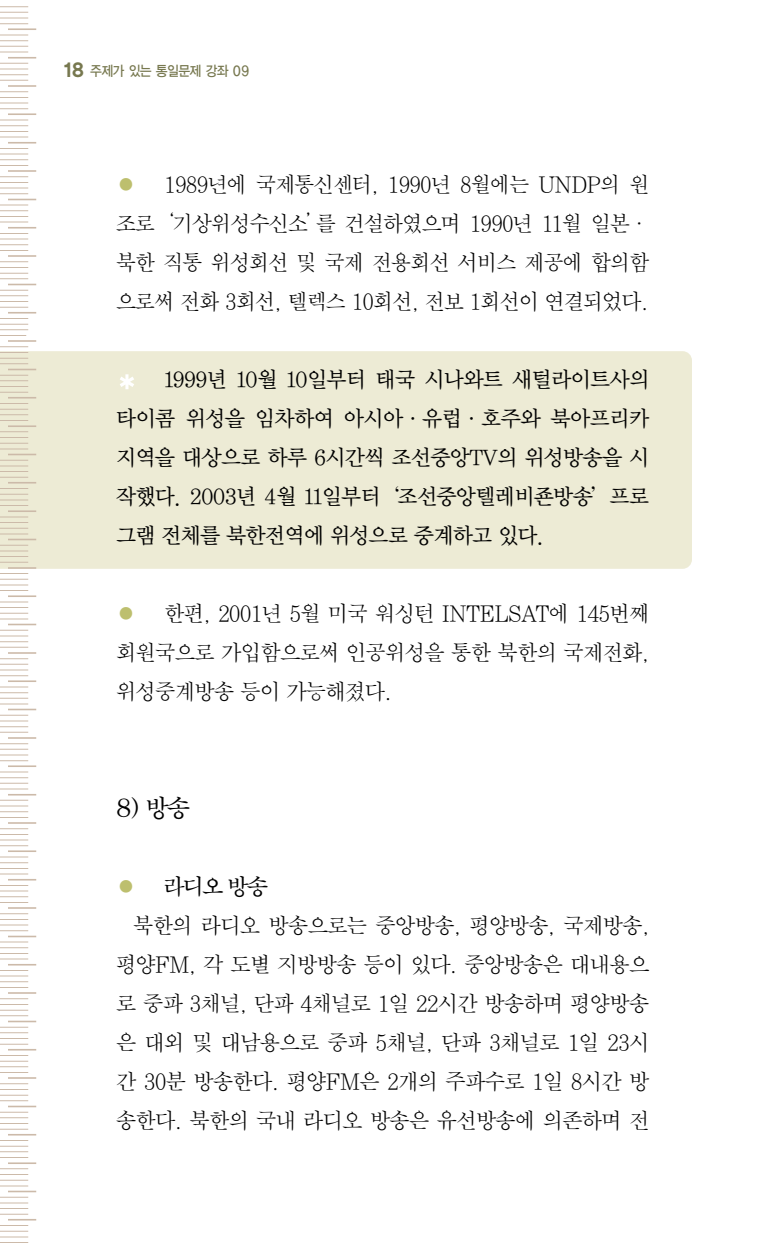
<style>
.page{position:relative;width:764px;height:1246px;background:#fff}
.page>*{position:absolute;margin:0;border:0;box-sizing:border-box;transform-origin:0 0}
.t1{font:24px "SM Amu T";color:#000}
.t2{font:22px/39px "SM Amu S";letter-spacing:-.09em;color:#000;text-align:justify}
.t3{font:22px/39px "Y Mj O13";letter-spacing:-.095em;color:#000;text-align:justify}
.t4{font:22px "SM Amu T";color:#000}
.t5{font:14px "YGO13";letter-spacing:-.11em;color:#77784f;scale:.9 1}
.s1{font-family:"YGO16";font-size:18px}
.s2{color:#bdbf6e}
</style>
<div class="page">
<div style="left:0;top:351px;width:692px;height:218px;background:#edebd5"></div>
<svg style="left:0;top:1242px;width:28px;height:1px"></svg>
<hr style="left:0;top:1236px;width:28px;height:2px;background:#ccbaa9">
<svg style="left:0;top:1225px;width:28px;height:7px"></svg>
<hr style="left:8px;top:1219px;width:28px;height:2px;background:#ccbaa9">
<svg style="left:0;top:1208px;width:28px;height:7px"></svg>
<hr style="left:0;top:1202px;width:28px;height:2px;background:#ccbaa9">
<svg style="left:0;top:1168px;width:36px;height:30px"></svg>
<hr style="left:8px;top:1162px;width:28px;height:2px;background:#ccbaa9">
<svg style="left:0;top:1140px;width:28px;height:18px"></svg>
<hr style="left:8px;top:1134px;width:28px;height:2px;background:#ccbaa9">
<svg style="left:0;top:1083px;width:36px;height:47px"></svg>
<hr style="left:8px;top:1077px;width:28px;height:2px;background:#ccbaa9">
<svg style="left:0;top:1055px;width:28px;height:18px"></svg>
<hr style="left:8px;top:1049px;width:28px;height:2px;background:#ccbaa9">
<svg style="left:0;top:998px;width:36px;height:47px"></svg>
<hr style="left:8px;top:992px;width:28px;height:2px;background:#ccbaa9">
<svg style="left:0;top:970px;width:28px;height:18px"></svg>
<hr style="left:8px;top:964px;width:28px;height:2px;background:#ccbaa9">
<hr style="left:0;top:958px;width:28px;height:2px;background:#ccbaa9">
<svg style="left:0;top:930px;width:36px;height:24px"></svg>
<hr style="left:0;top:924px;width:28px;height:2px;background:#ccbaa9">
<svg style="left:0;top:913px;width:28px;height:7px"></svg>
<hr style="left:8px;top:907px;width:28px;height:2px;background:#ccbaa9">
<svg style="left:0;top:896px;width:28px;height:7px"></svg>
<hr style="left:0;top:890px;width:28px;height:2px;background:#ccbaa9">
<svg style="left:0;top:885px;width:28px;height:1px"></svg>
<hr style="left:8px;top:879px;width:28px;height:2px;background:#ccbaa9">
<svg style="left:0;top:862px;width:28px;height:13px"></svg>
<hr style="left:0;top:856px;width:28px;height:2px;background:#ccbaa9">
<hr style="left:8px;top:850px;width:28px;height:2px;background:#ccbaa9">
<svg style="left:0;top:828px;width:28px;height:18px"></svg>
<hr style="left:8px;top:822px;width:28px;height:2px;background:#ccbaa9">
<svg style="left:0;top:800px;width:28px;height:18px"></svg>
<hr style="left:8px;top:794px;width:28px;height:2px;background:#ccbaa9">
<hr style="left:0;top:788px;width:28px;height:2px;background:#ccbaa9">
<svg style="left:0;top:772px;width:28px;height:12px"></svg>
<hr style="left:8px;top:765px;width:28px;height:2px;background:#ccbaa9">
<svg style="left:0;top:760px;width:28px;height:1px"></svg>
<hr style="left:0;top:754px;width:28px;height:2px;background:#ccbaa9">
<svg style="left:0;top:743px;width:28px;height:7px"></svg>
<hr style="left:8px;top:737px;width:28px;height:2px;background:#ccbaa9">
<svg style="left:0;top:726px;width:28px;height:7px"></svg>
<hr style="left:0;top:720px;width:28px;height:2px;background:#ccbaa9">
<svg style="left:0;top:692px;width:36px;height:24px"></svg>
<hr style="left:0;top:686px;width:28px;height:2px;background:#ccbaa9">
<hr style="left:8px;top:680px;width:28px;height:2px;background:#ccbaa9">
<svg style="left:0;top:658px;width:28px;height:18px"></svg>
<hr style="left:8px;top:652px;width:28px;height:2px;background:#ccbaa9">
<svg style="left:0;top:624px;width:36px;height:24px"></svg>
<hr style="left:0;top:618px;width:28px;height:2px;background:#ccbaa9">
<svg style="left:0;top:602px;width:28px;height:12px"></svg>
<hr style="left:8px;top:595px;width:28px;height:2px;background:#ccbaa9">
<svg style="left:0;top:590px;width:28px;height:1px"></svg>
<hr style="left:0;top:584px;width:28px;height:2px;background:#ccbaa9">
<svg style="left:0;top:573px;width:28px;height:7px"></svg>
<hr style="left:8px;top:567px;width:28px;height:2px;background:#ccbaa9">
<svg style="left:0;top:556px;width:28px;height:7px"></svg>
<hr style="left:0;top:550px;width:28px;height:2px;background:#ccbaa9">
<svg style="left:0;top:522px;width:36px;height:24px"></svg>
<hr style="left:0;top:516px;width:28px;height:2px;background:#ccbaa9">
<hr style="left:8px;top:510px;width:28px;height:2px;background:#ccbaa9">
<svg style="left:0;top:488px;width:28px;height:18px"></svg>
<hr style="left:8px;top:482px;width:28px;height:2px;background:#ccbaa9">
<svg style="left:0;top:454px;width:36px;height:24px"></svg>
<hr style="left:0;top:448px;width:28px;height:2px;background:#ccbaa9">
<svg style="left:0;top:431px;width:28px;height:13px"></svg>
<hr style="left:8px;top:425px;width:28px;height:2px;background:#ccbaa9">
<svg style="left:0;top:403px;width:28px;height:18px"></svg>
<hr style="left:8px;top:397px;width:28px;height:2px;background:#ccbaa9">
<svg style="left:0;top:346px;width:36px;height:47px"></svg>
<hr style="left:8px;top:340px;width:28px;height:2px;background:#ccbaa9">
<svg style="left:0;top:318px;width:28px;height:18px"></svg>
<hr style="left:8px;top:312px;width:28px;height:2px;background:#ccbaa9">
<svg style="left:0;top:261px;width:36px;height:47px"></svg>
<hr style="left:8px;top:255px;width:28px;height:2px;background:#ccbaa9">
<svg style="left:0;top:244px;width:28px;height:7px"></svg>
<hr style="left:0;top:238px;width:28px;height:2px;background:#ccbaa9">
<svg style="left:0;top:233px;width:28px;height:1px"></svg>
<hr style="left:8px;top:227px;width:28px;height:2px;background:#ccbaa9">
<svg style="left:0;top:210px;width:28px;height:13px"></svg>
<hr style="left:0;top:204px;width:28px;height:2px;background:#ccbaa9">
<svg style="left:0;top:176px;width:36px;height:24px"></svg>
<hr style="left:8px;top:170px;width:28px;height:2px;background:#ccbaa9">
<svg style="left:0;top:148px;width:28px;height:18px"></svg>
<hr style="left:8px;top:142px;width:28px;height:2px;background:#ccbaa9">
<hr style="left:0;top:136px;width:28px;height:2px;background:#ccbaa9">
<svg style="left:0;top:120px;width:28px;height:12px"></svg>
<hr style="left:8px;top:113px;width:28px;height:2px;background:#ccbaa9">
<svg style="left:0;top:108px;width:28px;height:1px"></svg>
<hr style="left:0;top:102px;width:28px;height:2px;background:#ccbaa9">
<svg style="left:0;top:91px;width:28px;height:7px"></svg>
<hr style="left:8px;top:85px;width:28px;height:2px;background:#ccbaa9">
<svg style="left:0;top:74px;width:28px;height:7px"></svg>
<hr style="left:0;top:68px;width:28px;height:2px;background:#ccbaa9">
<svg style="left:0;top:63px;width:28px;height:1px"></svg>
<hr style="left:8px;top:57px;width:28px;height:2px;background:#ccbaa9">
<svg style="left:0;top:40px;width:28px;height:13px"></svg>
<hr style="left:0;top:34px;width:28px;height:2px;background:#ccbaa9">
<hr style="left:8px;top:28px;width:28px;height:2px;background:#ccbaa9">
<svg style="left:0;top:6px;width:28px;height:18px"></svg>
<svg style="left:120px;top:374px;width:14px;height:15px"></svg>
<p class="t5" style="left:63px;top:64px;width:209px"><span class="s1">18</span> 주제가 있는 통일문제 강좌 09</p>
<p class="t2" style="left:115px;top:167px;width:536px"><span class="s2">●</span> 1989년에 국제통신센터, 1990년 8월에는 UNDP의 원 조로‘기상위성수신소’를 건설하였으며 1990년 11월 일본· 북한 직통 위성회선 및 국제 전용회선 서비스 제공에 합의함 으로써 전화 3회선, 텔렉스 10회선, 전보 1회선이 연결되었다.</p>
<p class="t3" style="left:115px;top:362px;width:536px;text-indent:48px">1999년 10월 10일부터 태국 시나와트 새털라이트사의 타이콤 위성을 임차하여 아시아·유럽·호주와 북아프리카 지역을 대상으로 하루 6시간씩 조선중앙TV의 위성방송을 시 작했다. 2003년 4월 11일부터‘조선중앙텔레비죤방송’프로 그램 전체를 북한전역에 위성으로 중계하고 있다.</p>
<p class="t2" style="left:115px;top:596px;width:536px"><span class="s2">●</span> 한편, 2001년 5월 미국 워싱턴 INTELSAT에 145번째 회원국으로 가입함으로써 인공위성을 통한 북한의 국제전화, 위성중계방송 등이 가능해졌다.</p>
<p class="t1" style="left:115px;top:797px;width:76px">8) 방송</p>
<p class="t4" style="left:115px;top:877px;width:155px"><span class="s2">●</span> 라디오 방송</p>
<p class="t2" style="left:115px;top:908px;width:536px;text-indent:17px">북한의 라디오 방송으로는 중앙방송, 평양방송, 국제방송, 평양FM, 각 도별 지방방송 등이 있다. 중앙방송은 대내용으 로 중파 3채널, 단파 4채널로 1일 22시간 방송하며 평양방송 은 대외 및 대남용으로 중파 5채널, 단파 3채널로 1일 23시 간 30분 방송한다. 평양FM은 2개의 주파수로 1일 8시간 방 송한다. 북한의 국내 라디오 방송은 유선방송에 의존하며 전</p>
</div>
